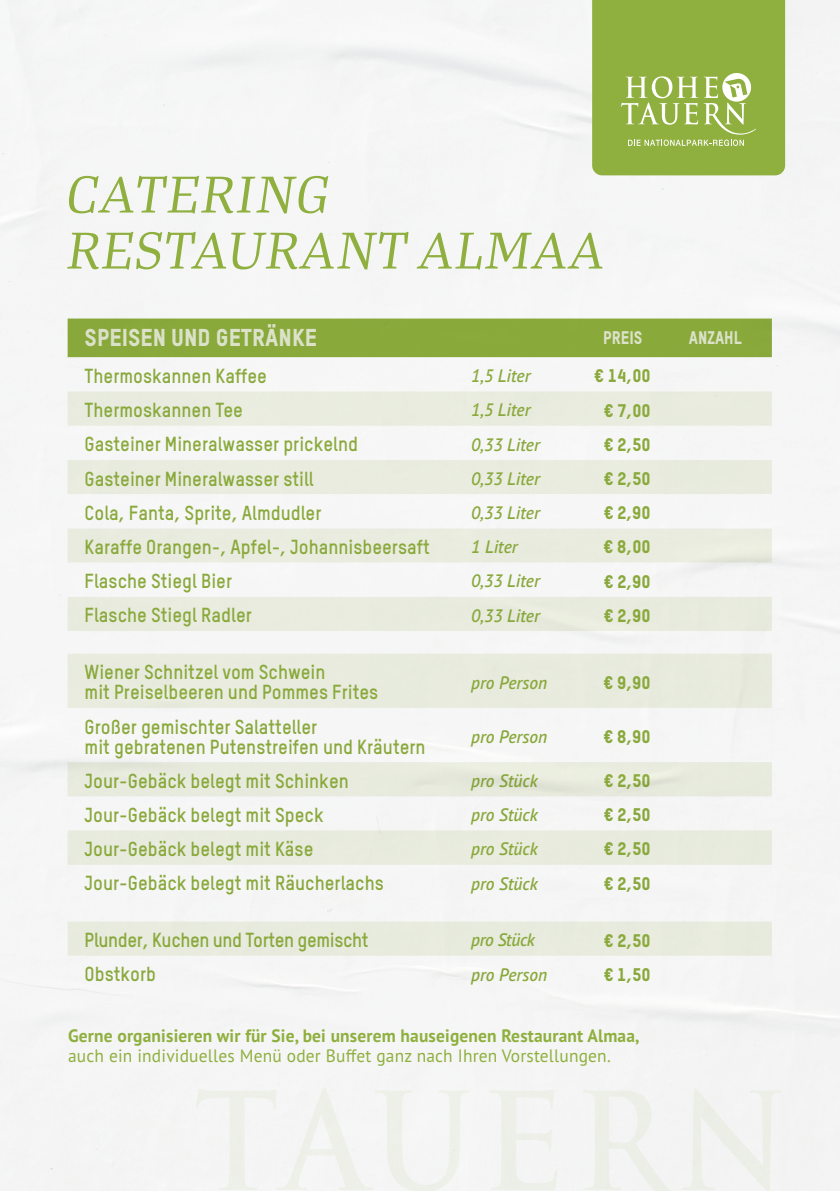
<style>
.page{position:relative;width:840px;height:1191px;background:#fff}
.page>*{position:absolute;margin:0;border:0;box-sizing:border-box;transform-origin:0 0}
.t1{font:italic 500 56px/56px "Tanger Serif";color:#8faf3e}
.t2{font:24px "TSTAR Headline";color:#e4ead1}
.t3{font:700 20px/20px "TSTAR";color:#8faf3e;scale:.93 1}
.t4{font:700 20px "TSTAR";letter-spacing:-.02em;color:#8faf3e;scale:.93 1}
.t5{font:italic 600 18px "PT Sans Pro";color:#8faf3e}
.t6{font:18px "TSTAR Headline";color:#8faf3e}
.t7{font:700 18px "PT Sans Pro";letter-spacing:.01em;color:#8faf3e}
.t8{font:18px "PT Sans Pro";letter-spacing:.01em;color:#8faf3e}
.t9{font:18px "TSTAR Headline";color:#e4ead1;scale:.9 1}
.t10{font:italic 600 18px "PT Sans Pro";letter-spacing:-.02em;color:#8faf3e}
</style>
<div class="page">
<div style="left:0;top:0;width:839px;height:1191px;background:#f5f5f5"></div>
<div style="left:68px;top:318px;width:703px;height:39px;background:#8aa93b"></div>
<div style="left:68px;top:357px;width:703px;height:34px;background:#f6f6f6"></div>
<div style="left:68px;top:391px;width:703px;height:35px;background:#e8ecde"></div>
<svg style="left:68px;top:426px;width:703px;height:564px;fill:#f2f3f2"></svg>
<svg style="left:68px;top:494px;width:703px;height:103px;fill:#f6f6f6"></svg>
<svg style="left:489px;top:1089px;width:68px;height:101px"></svg>
<svg style="left:196px;top:1087px;width:274px;height:104px"></svg>
<svg style="left:582px;top:1088px;width:246px;height:103px"></svg>
<svg style="left:591px;top:0;width:193px;height:175px;background:#96b44b"></svg>
<h1 class="t1" style="left:66px;top:162px;width:540px">CATERING<br>RESTAURANT ALMAA</h1>
<p class="t2" style="left:85px;top:323px;width:234px">SPEISEN UND GETRÄNKE</p>
<p class="t9" style="left:602px;top:326px;width:45px">PREIS</p>
<p class="t9" style="left:688px;top:326px;width:60px">ANZAHL</p>
<p class="t3" style="left:85px;top:365px;width:197px">Thermoskannen Kaffee</p>
<p class="t5" style="left:471px;top:364px;width:61px">1,5 Liter</p>
<p class="t6" style="left:594px;top:365px;width:58px">€ 14,00</p>
<p class="t3" style="left:85px;top:400px;width:172px">Thermoskannen Tee</p>
<p class="t5" style="left:471px;top:398px;width:61px">1,5 Liter</p>
<p class="t6" style="left:603px;top:399px;width:48px">€ 7,00</p>
<p class="t3" style="left:85px;top:434px;width:295px">Gasteiner Mineralwasser prickelnd</p>
<p class="t5" style="left:471px;top:433px;width:70px">0,33 Liter</p>
<p class="t6" style="left:603px;top:433px;width:48px">€ 2,50</p>
<p class="t3" style="left:85px;top:468px;width:248px">Gasteiner Mineralwasser still</p>
<p class="t5" style="left:471px;top:467px;width:70px">0,33 Liter</p>
<p class="t6" style="left:603px;top:467px;width:48px">€ 2,50</p>
<p class="t3" style="left:85px;top:502px;width:256px">Cola, Fanta, Sprite, Almdudler</p>
<p class="t5" style="left:471px;top:501px;width:70px">0,33 Liter</p>
<p class="t6" style="left:603px;top:501px;width:48px">€ 2,90</p>
<p class="t3" style="left:85px;top:536px;width:372px">Karaffe Orangen-, Apfel-, Johannisbeersaft</p>
<p class="t5" style="left:471px;top:535px;width:48px">1 Liter</p>
<p class="t6" style="left:603px;top:536px;width:49px">€ 8,00</p>
<p class="t3" style="left:85px;top:570px;width:160px">Flasche Stiegl Bier</p>
<p class="t5" style="left:471px;top:569px;width:70px">0,33 Liter</p>
<p class="t6" style="left:603px;top:570px;width:48px">€ 2,90</p>
<p class="t3" style="left:85px;top:605px;width:181px">Flasche Stiegl Radler</p>
<p class="t5" style="left:471px;top:603px;width:70px">0,33 Liter</p>
<p class="t6" style="left:603px;top:604px;width:48px">€ 2,90</p>
<p class="t3" style="left:85px;top:662px;width:317px">Wiener Schnitzel vom Schwein<br>mit Preiselbeeren und Pommes Frites</p>
<p class="t5" style="left:471px;top:670px;width:77px">pro Person</p>
<p class="t6" style="left:603px;top:671px;width:48px">€ 9,90</p>
<p class="t3" style="left:85px;top:716px;width:368px">Großer gemischter Salatteller<br>mit gebratenen Putenstreifen und Kräutern</p>
<p class="t5" style="left:471px;top:725px;width:77px">pro Person</p>
<p class="t6" style="left:603px;top:725px;width:49px">€ 8,90</p>
<p class="t3" style="left:85px;top:770px;width:285px">Jour-Gebäck belegt mit Schinken</p>
<p class="t5" style="left:471px;top:769px;width:68px">pro Stück</p>
<p class="t6" style="left:603px;top:769px;width:48px">€ 2,50</p>
<p class="t3" style="left:85px;top:804px;width:258px">Jour-Gebäck belegt mit Speck</p>
<p class="t5" style="left:471px;top:803px;width:68px">pro Stück</p>
<p class="t6" style="left:603px;top:803px;width:48px">€ 2,50</p>
<p class="t3" style="left:85px;top:838px;width:247px">Jour-Gebäck belegt mit Käse</p>
<p class="t5" style="left:471px;top:837px;width:68px">pro Stück</p>
<p class="t6" style="left:603px;top:838px;width:48px">€ 2,50</p>
<p class="t3" style="left:85px;top:872px;width:323px">Jour-Gebäck belegt mit Räucherlachs</p>
<p class="t5" style="left:471px;top:871px;width:68px">pro Stück</p>
<p class="t6" style="left:603px;top:872px;width:48px">€ 2,50</p>
<p class="t4" style="left:85px;top:927px;width:306px">Plunder, Kuchen und Torten gemischt</p>
<p class="t10" style="left:471px;top:928px;width:65px">pro Stück</p>
<p class="t6" style="left:603px;top:929px;width:48px">€ 2,50</p>
<p class="t3" style="left:85px;top:964px;width:78px">Obstkorb</p>
<p class="t5" style="left:471px;top:962px;width:77px">pro Person</p>
<p class="t6" style="left:603px;top:963px;width:48px">€ 1,50</p>
<p class="t7" style="left:68px;top:1023px;width:572px">Gerne organisieren wir für Sie, bei unserem hauseigenen Restaurant Almaa,</p>
<p class="t8" style="left:68px;top:1043px;width:544px">auch ein individuelles Menü oder Buffet ganz nach Ihren Vorstellungen.</p>
</div>
